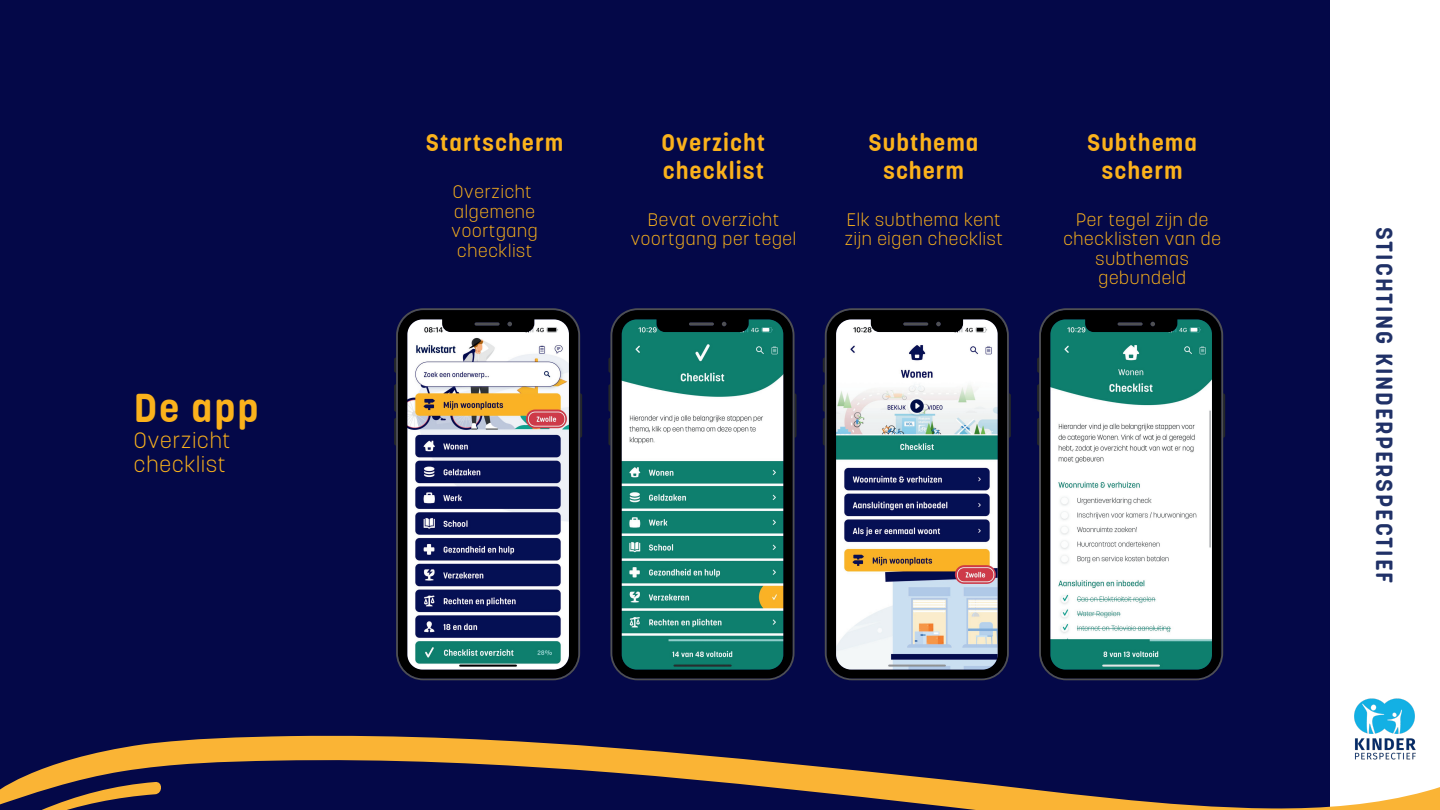
<style>
.page{position:relative;width:1440px;height:810px;background:#040848}
.page>*{position:absolute;margin:0;border:0;box-sizing:border-box;transform-origin:0 0}
.t1{font:700 40px "Korolev Rounded";color:#fbb21c}
.t2{font:700 24px/27.8px "Korolev Rounded";letter-spacing:.045em;color:#fbb21c;text-align:center}
.t3{font:700 23.2px "Korolev Rounded";letter-spacing:.08em;color:#203167}
.t4{font:300 22px/24px "Korolev Rounded";letter-spacing:.045em;color:#fbb21c}
.t5{font:300 18px/19.5px "Korolev Rounded";letter-spacing:.045em;color:#fbb21c;text-align:center}
</style>
<div class="page">
<div style="left:1330px;top:0;width:110px;height:810px;background:#fff"></div>
<svg style="left:0;top:735px;width:1440px;height:75px"></svg>
<svg style="left:394px;top:357px;width:2px;height:16px"></svg>
<svg style="left:394px;top:384px;width:2px;height:28px"></svg>
<svg style="left:394px;top:418px;width:2px;height:28px"></svg>
<svg style="left:580px;top:393px;width:2px;height:45px"></svg>
<svg style="left:396px;top:308px;width:184px;height:372px"></svg>
<svg style="left:823px;top:357px;width:2px;height:16px"></svg>
<svg style="left:823px;top:384px;width:2px;height:28px"></svg>
<svg style="left:823px;top:418px;width:2px;height:28px"></svg>
<svg style="left:1009px;top:393px;width:2px;height:45px"></svg>
<svg style="left:825px;top:308px;width:184px;height:372px;background:#8f959b"></svg>
<svg style="left:608px;top:358px;width:2px;height:15px"></svg>
<svg style="left:608px;top:384px;width:2px;height:28px"></svg>
<svg style="left:608px;top:418px;width:2px;height:27px"></svg>
<svg style="left:795px;top:393px;width:2px;height:45px"></svg>
<svg style="left:610px;top:308px;width:185px;height:372px;background:#45847b"></svg>
<svg style="left:1037px;top:357px;width:2px;height:16px"></svg>
<svg style="left:1037px;top:384px;width:2px;height:28px"></svg>
<svg style="left:1037px;top:418px;width:2px;height:28px"></svg>
<svg style="left:1223px;top:393px;width:2px;height:45px"></svg>
<svg style="left:1039px;top:308px;width:184px;height:372px;background:#92adaa"></svg>
<img style="left:1340px;top:698px;width:90px;height:76px">
<h1 class="t1" style="left:134px;top:383px;width:126px">De app</h1>
<p class="t4" style="left:134px;top:428px;width:98px">Overzicht checklist</p>
<h2 class="t2" style="left:426px;top:129px;width:139px">Startscherm</h2>
<p class="t5" style="left:452px;top:182px;width:88px">Overzicht algemene voortgang checklist</p>
<h2 class="t2" style="left:662px;top:129px;width:105px;text-align:left">Overzicht checklist</h2>
<p class="t5" style="left:631px;top:210px;width:167px">Bevat overzicht voortgang per tegel</p>
<h2 class="t2" style="left:869px;top:129px;width:111px">Subthema scherm</h2>
<p class="t5" style="left:845px;top:210px;width:160px;text-align:left">Elk subthema kent zijn eigen checklist</p>
<h2 class="t2" style="left:1087px;top:129px;width:111px">Subthema scherm</h2>
<p class="t5" style="left:1063px;top:210px;width:159px">Per tegel zijn de checklisten van de subthemas gebundeld</p>
<p class="t3" style="left:1399px;top:227px;width:358px;rotate:90deg">STICHTING KINDERPERSPECTIEF</p>
</div>
